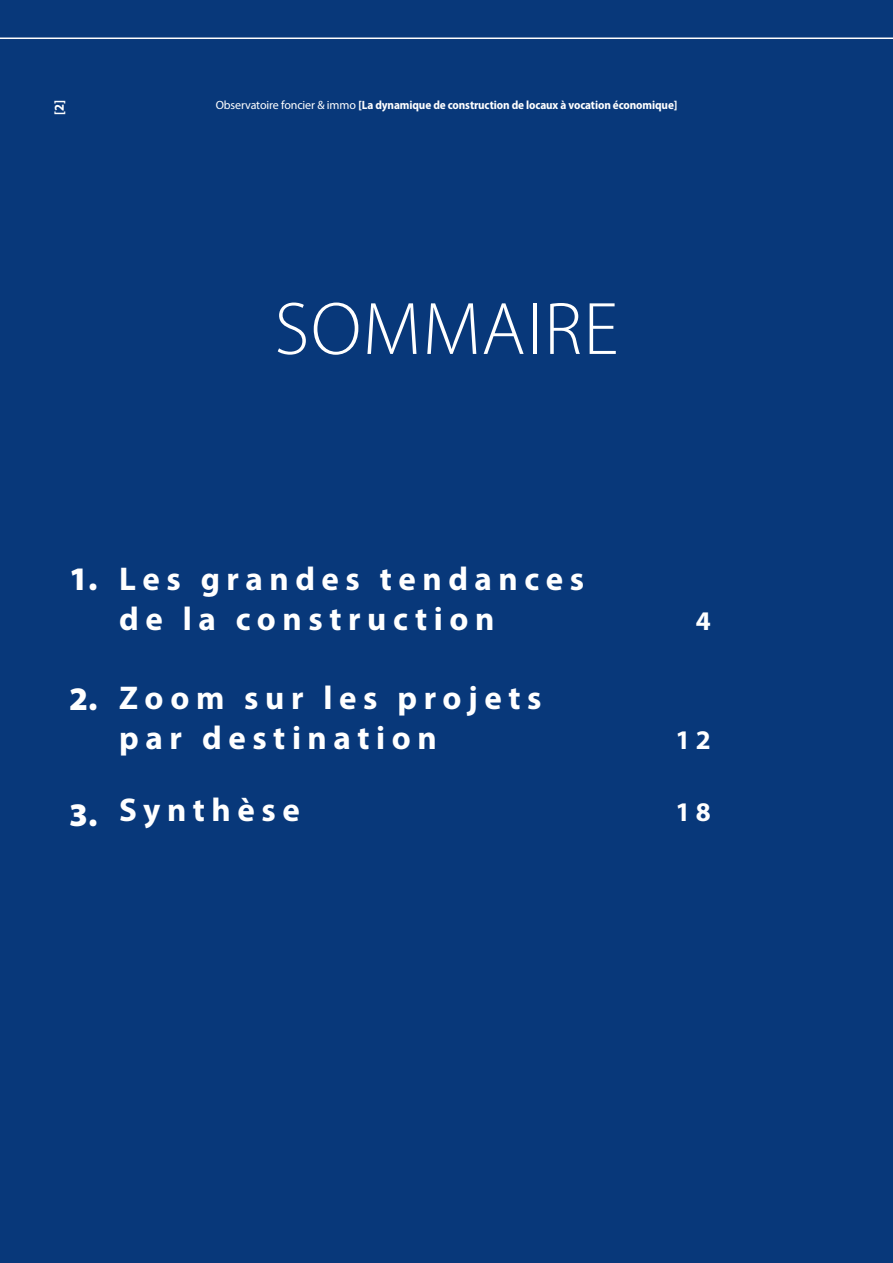
<style>
.page{position:relative;width:893px;height:1263px;background:#08387a}
.page>*{position:absolute;margin:0;border:0;box-sizing:border-box;transform-origin:0 0}
.sommaire{font:300 75px "Myriad Pro";letter-spacing:.02em;color:#fff}
.titre_sous_partie{font:700 33px/39.6px "Myriad Pro";letter-spacing:.2em;color:#fff}
.numérotation_sommaire_blanc{font:900 33px "Myriad Pro";color:#fff}
.titre_sous_partie-2{font:700 27px "Myriad Pro";color:#fff}
.t1{font:700 semi-condensed 13.5px "Myriad Pro";color:#fff}
.t2{font:700 semi-condensed 12px "Myriad Pro";letter-spacing:-.01em;color:#fff}
.s1{font-weight:400;font-stretch:normal}
</style>
<div class="page">
<hr style="left:0;top:38px;width:893px;height:1px;background:#fff">
<p class="t1" style="left:51px;top:115px;width:16px;rotate:-90deg">[2]</p>
<p class="t2" style="left:216px;top:97px;width:463px"><span class="s1">Observatoire foncier &amp; immo</span> [La dynamique de construction de locaux à vocation économique]</p>
<p class="sommaire" style="left:275px;top:284px;width:345px">SOMMAIRE</p>
<p class="numérotation_sommaire_blanc" style="left:69px;top:557px;width:30px">1.</p>
<p class="numérotation_sommaire_blanc" style="left:69px;top:677px;width:30px">2.</p>
<p class="numérotation_sommaire_blanc" style="left:69px;top:793px;width:30px">3.</p>
<p class="titre_sous_partie" style="left:119px;top:558px;width:466px">Les grandes tendances de la construction</p>
<p class="titre_sous_partie" style="left:119px;top:677px;width:424px">Zoom sur les projets par destination</p>
<p class="titre_sous_partie-2" style="left:696px;top:603px;width:16px">4</p>
<p class="titre_sous_partie-2" style="left:676px;top:722px;width:37px">12</p>
<p class="titre_sous_partie" style="left:119px;top:789px;width:182px">Synthèse</p>
<p class="titre_sous_partie-2" style="left:676px;top:794px;width:37px">18</p>
</div>
